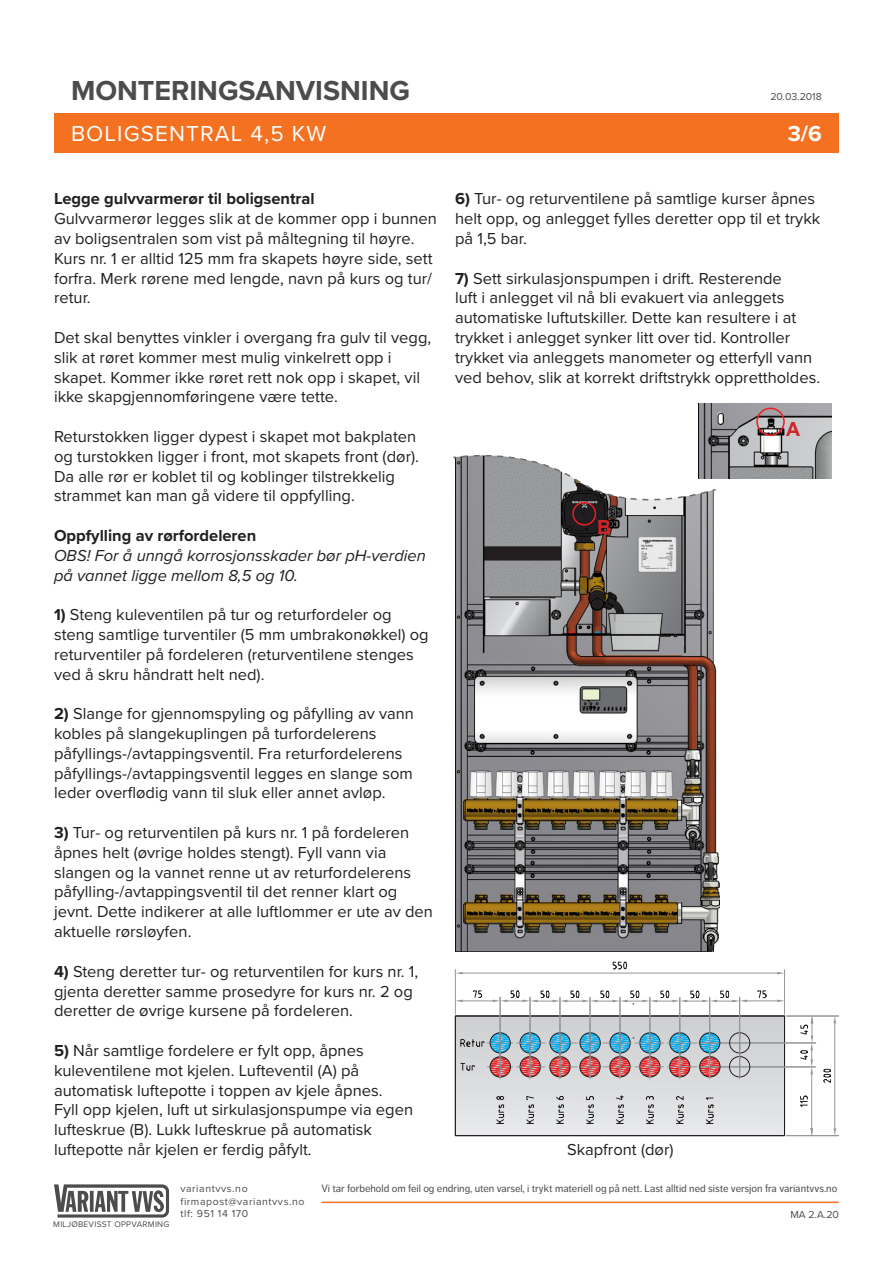
<style>
.page{position:relative;width:893px;height:1263px;background:#fff}
.page>*{position:absolute;margin:0;border:0;box-sizing:border-box;transform-origin:0 0}
.t1{font:700 28.5px "Proxima Nova";color:#4b4c4d}
.t2{font:22.5px "Proxima Nova";letter-spacing:.05em;color:#fff}
.t3{font:700 22.5px "Proxima Nova";color:#fff}
.t4{font:700 19.5px "Arial";color:#d1232a}
.t5{font:16.5px/19.8px "Proxima Nova";color:#231f20}
.t6{font:italic 16.5px/19.8px "Proxima Nova";color:#231f20}
.t7{font:700 16.5px "Proxima Nova";color:#231f20}
.t8{font:10.5px "Dagny Pro";color:#4b4c4d}
.t9{font:10.5px/12.6px "Proxima Nova";letter-spacing:.055em;color:#4b4c4d}
.t10{font:8.4px "Proxima Nova";letter-spacing:.03em;color:#4b4c4d}
.s1{font-weight:700}
</style>
<div class="page">
<div style="left:54px;top:113px;width:785px;height:39px;background:#f37121"></div>
<svg style="left:54px;top:1184px;width:115px;height:33px"></svg>
<hr style="left:322px;top:1201px;width:516px;height:2px;background:#f37121">
<hr style="left:834px;top:1023px;width:1px;height:105px;background:#939598">
<svg style="left:834px;top:1128px;width:2px;height:7px"></svg>
<svg style="left:834px;top:1017px;width:2px;height:6px"></svg>
<svg style="left:823px;top:1069px;width:8px;height:14px"></svg>
<hr style="left:699px;top:1043px;width:116px;height:1px;background:#939598">
<hr style="left:699px;top:1066px;width:116px;height:1px;background:#939598">
<hr style="left:699px;top:1067px;width:116px;height:1px;background:#939598">
<hr style="left:786px;top:1135px;width:53px;height:1px;background:#939598">
<hr style="left:699px;top:1042px;width:117px;height:1px;background:#939598">
<hr style="left:786px;top:1016px;width:53px;height:1px;background:#939598">
<svg style="left:455px;top:961px;width:358px;height:175px"></svg>
<img style="left:455px;top:519px;width:264px;height:433px">
<div style="left:572px;top:502px;width:24px;height:24px;border:2px solid #ee1d23;border-radius:50%"></div>
<svg style="left:453px;top:455px;width:299px;height:64px"></svg>
<div style="left:620px;top:436px;width:103px;height:32px;background:#fff"></div>
<img style="left:698px;top:403px;width:133px;height:75px">
<div style="left:756px;top:408px;width:29px;height:28px;border:2px solid #ee1d23;border-radius:50%"></div>
<h1 class="t1" style="left:71px;top:70px;width:341px">MONTERINGSANVISNING</h1>
<h2 class="t2" style="left:71px;top:117px;width:257px">BOLIGSENTRAL 4,5 KW</h2>
<p class="t7" style="left:54px;top:187px;width:262px">Legge gulvvarmerør til boligsentral</p>
<p class="t5" style="left:54px;top:208px;width:384px">Gulvvarmerør legges slik at de kommer opp i bunnen av boligsentralen som vist på måltegning til høyre.<br>Kurs nr. 1 er alltid 125 mm fra skapets høyre side, sett forfra. Merk rørene med lengde, navn på kurs og tur/ retur.</p>
<p class="t5" style="left:54px;top:327px;width:379px">Det skal benyttes vinkler i overgang fra gulv til vegg, slik at røret kommer mest mulig vinkelrett opp i skapet. Kommer ikke røret rett nok opp i skapet, vil ikke skapgjennomføringene være tette.</p>
<p class="t5" style="left:54px;top:426px;width:366px">Returstokken ligger dypest i skapet mot bakplaten og turstokken ligger i front, mot skapets front (dør).<br>Da alle rør er koblet til og koblinger tilstrekkelig strammet kan man gå videre til oppfylling.</p>
<p class="t7" style="left:54px;top:523px;width:204px">Oppfylling av rørfordeleren</p>
<p class="t6" style="left:54px;top:545px;width:373px">OBS! For å unngå korrosjonsskader bør pH-verdien på vannet ligge mellom 8,5 og 10.</p>
<p class="t5" style="left:54px;top:604px;width:376px"><span class="s1">1)</span> Steng kuleventilen på tur og returfordeler og steng samtlige turventiler (5 mm umbrakonøkkel) og returventiler på fordeleren (returventilene stenges ved å skru håndratt helt ned).</p>
<p class="t5" style="left:54px;top:703px;width:361px"><span class="s1">2)</span> Slange for gjennomspyling og påfylling av vann kobles på slangekuplingen på turfordelerens påfyllings-/avtappingsventil. Fra returfordelerens påfyllings-/avtappingsventil legges en slange som leder overflødig vann til sluk eller annet avløp.</p>
<p class="t5" style="left:54px;top:822px;width:380px"><span class="s1">3)</span> Tur- og returventilen på kurs nr. 1 på fordeleren åpnes helt (øvrige holdes stengt). Fyll vann via slangen og la vannet renne ut av returfordelerens påfylling-/avtappingsventil til det renner klart og jevnt. Dette indikerer at alle luftlommer er ute av den aktuelle rørsløyfen.</p>
<p class="t5" style="left:54px;top:960px;width:366px"><span class="s1">4)</span> Steng deretter tur- og returventilen for kurs nr. 1, gjenta deretter samme prosedyre for kurs nr. 2 og deretter de øvrige kursene på fordeleren.</p>
<p class="t5" style="left:54px;top:1040px;width:361px"><span class="s1">5)</span> Når samtlige fordelere er fylt opp, åpnes kuleventilene mot kjelen. Lufteventil (A) på automatisk luftepotte i toppen av kjele åpnes.<br>Fyll opp kjelen, luft ut sirkulasjonspumpe via egen lufteskrue (B). Lukk lufteskrue på automatisk luftepotte når kjelen er ferdig påfylt.</p>
<p class="t9" style="left:770px;top:90px;width:53px">20.03.2018</p>
<h2 class="t3" style="left:788px;top:117px;width:36px">3/6</h2>
<p class="t5" style="left:455px;top:188px;width:367px"><span class="s1">6)</span> Tur- og returventilene på samtlige kurser åpnes helt opp, og anlegget fylles deretter opp til et trykk på 1,5 bar.</p>
<p class="t5" style="left:455px;top:267px;width:367px"><span class="s1">7)</span> Sett sirkulasjonspumpen i drift. Resterende<br>luft i anlegget vil nå bli evakuert via anleggets automatiske luftutskiller. Dette kan resultere i at trykket i anlegget synker litt over tid. Kontroller trykket via anleggets manometer og etterfyll vann ved behov, slik at korrekt driftstrykk opprettholdes.</p>
<p class="t4" style="left:597px;top:513px;width:16px">B</p>
<p class="t4" style="left:786px;top:415px;width:16px">A</p>
<p class="t5" style="left:567px;top:1139px;width:108px">Skapfront (dør)</p>
<p class="t10" style="left:53px;top:1218px;width:118px">MILJØBEVISST OPPVARMING</p>
<p class="t9" style="left:180px;top:1182px;width:126px">variantvvs.no firmapost@variantvvs.no tlf: 951 14 170</p>
<p class="t8" style="left:321px;top:1183px;width:518px">Vi tar forbehold om feil og endring, uten varsel, i trykt materiell og på nett. Last alltid ned siste versjon fra variantvvs.no</p>
<p class="t9" style="left:790px;top:1207px;width:50px">MA 2.A.20</p>
</div>
